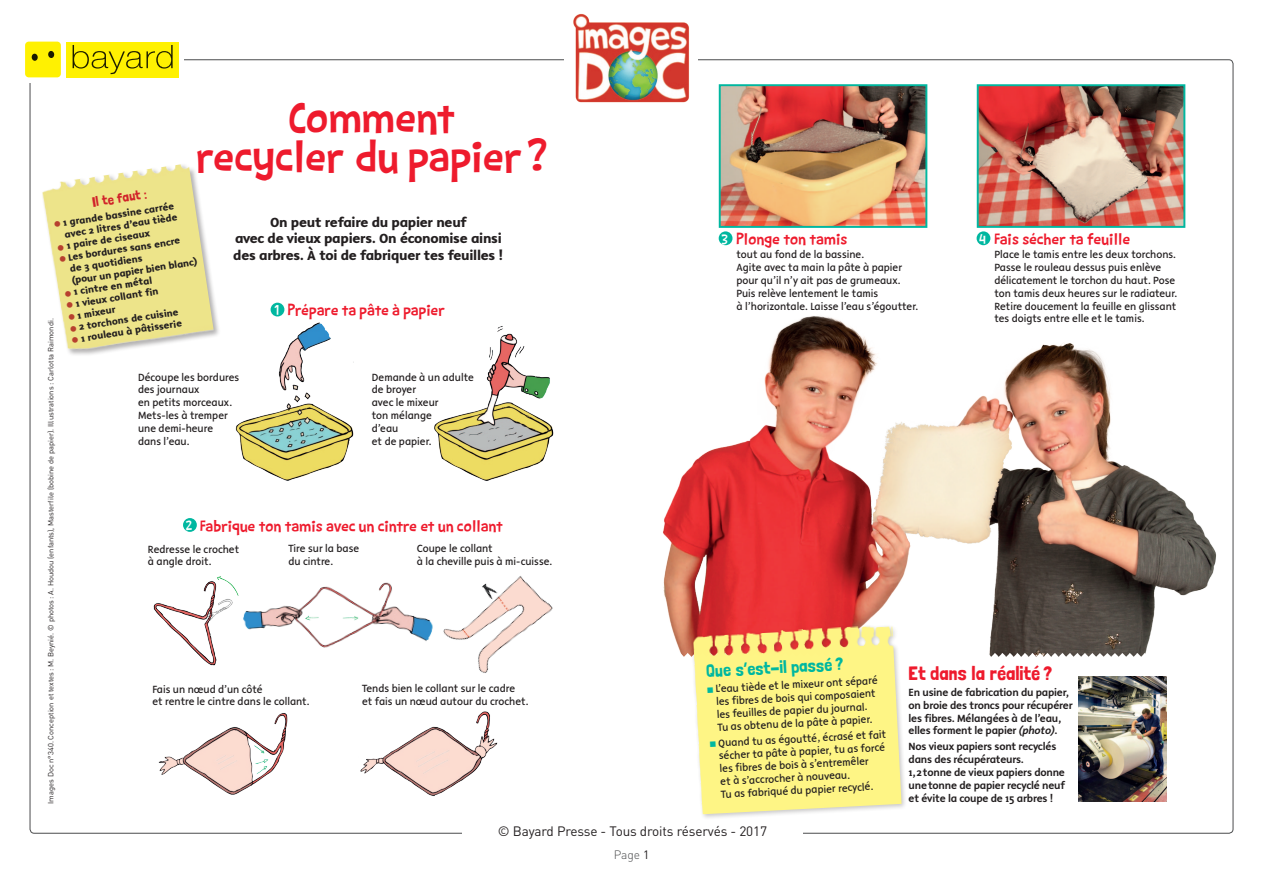
<style>
.page{position:relative;width:1263px;height:893px;background:#fff}
.page>*{position:absolute;margin:0;border:0;box-sizing:border-box;transform-origin:0 0}
.t1{font:48.75px/39px "Barthowheel";color:#ee1b2d;text-align:center}
.t2{font:19.5px "Londrina Solid";color:#ee1b2d}
.t3{font:17.55px "Barthowheel";letter-spacing:-.01em;color:#ee1b2d}
.t4{font:17.55px "Londrina Solid";color:#00b7a0}
.t5{font:700 13.65px/16.5px "Malcom";letter-spacing:-.02em;color:#231f20;text-align:center}
.t6{font:13.65px "Londrina Solid";color:#d1232a}
.t7{font:13.5px "DIN";letter-spacing:-.01em;color:#231f20}
.t8{font:300 12px "DIN";color:#4b4c4d}
.t9{font:10.8px/12.9px "Malcom";color:#231f20}
.t10{font:500 10.8px/12.9px "Malcom";letter-spacing:-.02em;color:#231f20}
.t11{font:10.65px/12.9px "Malcom";color:#231f20;text-align:center}
.t12{font:700 9.75px/11.7px "Malcom";color:#231f20;text-align:right}
.t13{font:7.5px "DIN";color:#231f20}
.s1{color:#b7402f}
.s2{font-size:14.7px;color:#fff}
.s3{color:#00b7a0}
.s4{font-style:italic}
.s5{font-weight:400;color:#231f20}
</style>
<div class="page">
<img style="left:663px;top:316px;width:554px;height:329px">
<div style="left:88px;top:295px;width:510px;height:193px;border:2px solid #fff;border-radius:12px"></div>
<div style="left:88px;top:507px;width:510px;height:297px;border:2px solid #fff;border-radius:12px"></div>
<img style="left:677px;top:645px;width:490px;height:32px">
<img style="left:1078px;top:677px;width:89px;height:125px">
<img style="left:448px;top:576px;width:105px;height:97px">
<img style="left:155px;top:713px;width:141px;height:89px">
<img style="left:360px;top:711px;width:138px;height:85px">
<img style="left:245px;top:582px;width:203px;height:66px">
<img style="left:153px;top:576px;width:92px;height:90px">
<img style="left:228px;top:322px;width:125px;height:166px">
<img style="left:434px;top:326px;width:120px;height:155px">
<img style="left:722px;top:87px;width:202px;height:138px">
<div style="left:719px;top:84px;width:208px;height:144px;border:2px solid #00b7a0"></div>
<img style="left:980px;top:87px;width:202px;height:138px">
<div style="left:977px;top:84px;width:208px;height:144px;border:2px solid #00b7a0"></div>
<div style="left:719px;top:231px;width:13px;height:14px;background:#00b7a0;border-radius:50%"></div>
<div style="left:271px;top:303px;width:13px;height:13px;background:#00b7a0;border-radius:50%"></div>
<div style="left:183px;top:518px;width:14px;height:14px;background:#00b7a0;border-radius:50%"></div>
<div style="left:976px;top:231px;width:14px;height:14px;background:#00b7a0;border-radius:50%"></div>
<div style="left:691px;top:624px;width:216px;height:196px;background:#231f20;opacity:.25"></div>
<img style="left:693px;top:625px;width:208px;height:189px">
<div style="left:41px;top:163px;width:180px;height:193px;background:#231f20;opacity:.35"></div>
<img style="left:41px;top:163px;width:173px;height:191px">
<div style="left:25px;top:40px;width:159px;height:42px;background:linear-gradient(to right,#fffffd,#fff)"></div>
<div style="left:66px;top:42px;width:113px;height:35px;background:#fff101"></div>
<div style="left:25px;top:42px;width:36px;height:35px;background:#fff101;border-radius:4px"></div>
<svg style="left:73px;top:45px;width:100px;height:29px"></svg>
<div style="left:48px;top:51px;width:6px;height:7px;background:#191a00;border-radius:50%"></div>
<div style="left:32px;top:54px;width:6px;height:7px;background:#191a00;border-radius:50%"></div>
<img style="left:573px;top:14px;width:116px;height:89px">
<h1 class="t1" style="left:196px;top:97px;width:353px">Comment<br>recycler du papier?</h1>
<p class="t6" style="left:91px;top:194px;width:57px;rotate:-9deg">Il te faut :</p>
<p class="t12" style="left:53px;top:219px;width:124px;rotate:-9deg"><span class="s1">●</span> 1 grande bassine carrée avec 2 litres d’eau tiède</p>
<p class="t5" style="left:233px;top:213px;width:272px">On peut refaire du papier neuf<br>avec de vieux papiers. On économise ainsi des arbres. À toi de fabriquer tes feuilles !</p>
<p class="t12" style="left:57px;top:242px;width:95px;rotate:-9deg"><span class="s1">●</span> 1 paire de ciseaux</p>
<p class="t12" style="left:67px;top:252px;width:128px;text-align:left;text-indent:-9px;rotate:-9deg"><span class="s1">●</span> Les bordures sans encre de 3 quotidiens<br>(pour un papier bien blanc)</p>
<p class="t12" style="left:64px;top:288px;width:90px;rotate:-9deg"><span class="s1">●</span> 1 cintre en métal</p>
<p class="t12" style="left:66px;top:299px;width:94px;rotate:-9deg"><span class="s1">●</span> 1 vieux collant fin</p>
<p class="t12" style="left:68px;top:311px;width:49px;rotate:-9deg"><span class="s1">●</span> 1 mixeur</p>
<h3 class="t3" style="left:274px;top:301px;width:173px"><span class="s2">1</span> Prépare ta pâte à papier</h3>
<p class="t12" style="left:69px;top:323px;width:111px;rotate:-9deg"><span class="s1">●</span> 2 torchons de cuisine</p>
<p class="t13" style="left:46px;top:804px;width:487px;rotate:-90deg">Images Doc n°340. Conception et textes : M. Beynié. © photos : A. Houdou (enfants), Masterfile (bobine de papier). Illustrations : Carlotta Raimondi.</p>
<p class="t12" style="left:71px;top:334px;width:113px;rotate:-9deg"><span class="s1">●</span> 1 rouleau à pâtisserie</p>
<p class="t9" style="left:372px;top:370px;width:104px">Demande à un adulte de broyer<br>avec le mixeur<br>ton mélange<br>d’eau<br>et de papier.</p>
<p class="t9" style="left:138px;top:370px;width:103px">Découpe les bordures des journaux<br>en petits morceaux.<br>Mets-les à tremper une demi-heure<br>dans l’eau.</p>
<h3 class="t3" style="left:186px;top:516px;width:319px"><span class="s2">2</span> Fabrique ton tamis avec un cintre et un collant</h3>
<p class="t9" style="left:288px;top:542px;width:72px">Tire sur la base du cintre.</p>
<p class="t9" style="left:417px;top:542px;width:137px">Coupe le collant<br>à la cheville puis à mi-cuisse.</p>
<p class="t9" style="left:148px;top:542px;width:93px">Redresse le crochet à angle droit.</p>
<p class="t9" style="left:362px;top:682px;width:168px">Tends bien le collant sur le cadre<br>et fais un nœud autour du crochet.</p>
<p class="t9" style="left:152px;top:682px;width:159px">Fais un nœud d’un côté<br>et rentre le cintre dans le collant.</p>
<h3 class="t3" style="left:721px;top:229px;width:127px"><span class="s2">3</span> Plonge ton tamis</h3>
<p class="t9" style="left:736px;top:248px;width:184px">tout au fond de la bassine.<br>Agite avec ta main la pâte à papier pour qu’il n’y ait pas de grumeaux.<br>Puis relève lentement le tamis<br>à l’horizontale. Laisse l’eau s’égoutter.</p>
<h3 class="t3" style="left:979px;top:229px;width:152px"><span class="s2">4</span> Fais sécher ta feuille</h3>
<p class="t9" style="left:994px;top:248px;width:185px">Place le tamis entre les deux torchons.<br>Passe le rouleau dessus puis enlève délicatement le torchon du haut. Pose ton tamis deux heures sur le radiateur.<br>Retire doucement la feuille en glissant tes doigts entre elle et le tamis.</p>
<h3 class="t4" style="left:706px;top:661px;width:139px;rotate:-3deg">Que s’est-il passé ?</h3>
<p class="t11" style="left:707px;top:683px;width:172px;rotate:-3deg"><span class="s3">■</span> L’eau tiède et le mixeur ont séparé les fibres de bois qui composaient les feuilles de papier du journal.<br>Tu as obtenu de la pâte à papier.</p>
<p class="t11" style="left:718px;top:736px;width:169px;text-align:left;text-indent:-8px;rotate:-3deg"><span class="s3">■</span> Quand tu as égoutté, écrasé et fait sécher ta pâte à papier, tu as forcé les fibres de bois à s’entremêler<br>et à s’accrocher à nouveau.<br>Tu as fabriqué du papier recyclé.</p>
<h2 class="t2" style="left:908px;top:662px;width:145px">Et dans la réalité ?</h2>
<p class="t10" style="left:908px;top:686px;width:166px">En usine de fabrication du papier, on broie des troncs pour récupérer les fibres. Mélangées à de l’eau, elles forment le papier <span class="s4">(photo)</span>.</p>
<p class="t10" style="left:908px;top:740px;width:158px">Nos vieux papiers sont recyclés dans des récupérateurs.<br>1,2tonne de vieux papiers donne unetonne de papier recyclé neuf et évite la coupe de 15 arbres !</p>
<p class="t7" style="left:498px;top:823px;width:271px">© Bayard Presse - Tous droits réservés - 2017</p>
<p class="t8" style="left:614px;top:848px;width:37px">Page <span class="s5">1</span></p>
</div>
